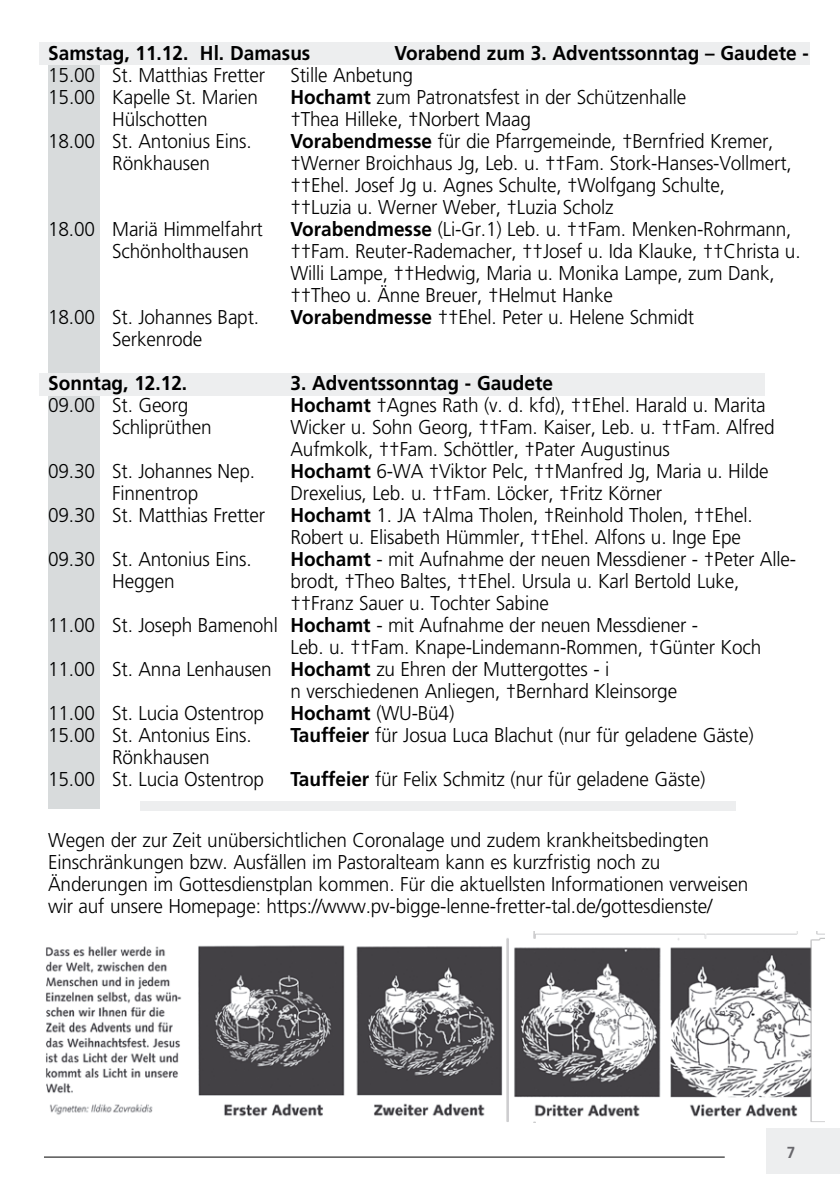
<style>
.page{position:relative;width:840px;height:1191px;background:#fff}
.page>*{position:absolute;margin:0;border:0;box-sizing:border-box;transform-origin:0 0}
.t1{font:300 20px/22px "Frutiger";letter-spacing:-.01em;color:#000;scale:.95 1}
.t2{font:700 20px "Frutiger";color:#000;scale:.95 1}
.t3{font:700 16px "Frutiger";color:#68676c;scale:.95 1}
.s1{font-weight:700}
</style>
<div class="page">
<div style="left:48px;top:47px;width:51px;height:762px;background:#d8dbdc"></div>
<div style="left:765px;top:1128px;width:74px;height:46px;background:#edeeef"></div>
<hr style="left:44px;top:1156px;width:680px;height:1px;background:#000">
<div style="left:40px;top:43px;width:769px;height:22px;background:#edeeef"></div>
<div style="left:140px;top:801px;width:596px;height:10px;background:#edeeef"></div>
<div style="left:40px;top:373px;width:724px;height:23px;background:#edeeef"></div>
<img style="left:46px;top:931px;width:777px;height:191px">
<p class="t2" style="left:48px;top:41px;width:277px">Samstag, 11.12. Hl. Damasus</p>
<p class="t2" style="left:394px;top:41px;width:437px">Vorabend zum 3. Adventssonntag – Gaudete -</p>
<p class="t1" style="left:48px;top:64px;width:229px">15.00 St. Matthias Fretter</p>
<p class="t1" style="left:290px;top:64px;width:130px">Stille Anbetung</p>
<p class="t1" style="left:48px;top:86px;width:222px">15.00 Kapelle St. Marien</p>
<p class="t1" style="left:290px;top:86px;width:418px"><span class="s1">Hochamt</span> zum Patronatsfest in der Schützenhalle</p>
<p class="t1" style="left:112px;top:108px;width:102px">Hülschotten</p>
<p class="t1" style="left:290px;top:108px;width:254px">†Thea Hilleke, †Norbert Maag</p>
<p class="t1" style="left:48px;top:130px;width:216px">18.00 St. Antonius Eins.</p>
<p class="t1" style="left:290px;top:130px;width:509px"><span class="s1">Vorabendmesse</span> für die Pfarrgemeinde, †Bernfried Kremer,</p>
<p class="t1" style="left:112px;top:152px;width:104px">Rönkhausen</p>
<p class="t1" style="left:290px;top:152px;width:529px">†Werner Broichhaus Jg, Leb. u. ††Fam. Stork-Hanses-Vollmert, ††Ehel. Josef Jg u. Agnes Schulte, †Wolfgang Schulte,<br>††Luzia u. Werner Weber, †Luzia Scholz</p>
<p class="t1" style="left:48px;top:218px;width:227px">18.00 Mariä Himmelfahrt</p>
<p class="t1" style="left:290px;top:218px;width:528px"><span class="s1">Vorabendmesse</span> (Li-Gr.1) Leb. u. ††Fam. Menken-Rohrmann,</p>
<p class="t1" style="left:112px;top:240px;width:145px">Schönholthausen</p>
<p class="t1" style="left:290px;top:240px;width:538px">††Fam. Reuter-Rademacher, ††Josef u. Ida Klauke, ††Christa u.<br>Willi Lampe, ††Hedwig, Maria u. Monika Lampe, zum Dank, ††Theo u. Änne Breuer, †Helmut Hanke</p>
<p class="t1" style="left:48px;top:306px;width:223px">18.00 St. Johannes Bapt.</p>
<p class="t1" style="left:290px;top:306px;width:426px"><span class="s1">Vorabendmesse</span> ††Ehel. Peter u. Helene Schmidt</p>
<p class="t1" style="left:112px;top:328px;width:96px">Serkenrode</p>
<p class="t2" style="left:48px;top:371px;width:148px">Sonntag, 12.12.</p>
<p class="t2" style="left:290px;top:371px;width:278px">3. Adventssonntag - Gaudete</p>
<p class="t1" style="left:48px;top:394px;width:149px">09.00 St. Georg</p>
<p class="t1" style="left:290px;top:394px;width:501px"><span class="s1">Hochamt</span> †Agnes Rath (v. d. kfd), ††Ehel. Harald u. Marita</p>
<p class="t1" style="left:112px;top:416px;width:106px">Schliprüthen</p>
<p class="t1" style="left:290px;top:416px;width:511px">Wicker u. Sohn Georg, ††Fam. Kaiser, Leb. u. ††Fam. Alfred<br>Aufmkolk, ††Fam. Schöttler, †Pater Augustinus</p>
<p class="t1" style="left:48px;top:460px;width:219px">09.30 St. Johannes Nep.</p>
<p class="t1" style="left:290px;top:460px;width:504px"><span class="s1">Hochamt</span> 6-WA †Viktor Pelc, ††Manfred Jg, Maria u. Hilde</p>
<p class="t1" style="left:112px;top:482px;width:92px">Finnentrop</p>
<p class="t1" style="left:290px;top:482px;width:392px">Drexelius, Leb. u. ††Fam. Löcker, †Fritz Körner</p>
<p class="t1" style="left:48px;top:504px;width:229px">09.30 St. Matthias Fretter</p>
<p class="t1" style="left:290px;top:504px;width:488px"><span class="s1">Hochamt</span> 1. JA †Alma Tholen, †Reinhold Tholen, ††Ehel.<br>Robert u. Elisabeth Hümmler, ††Ehel. Alfons u. Inge Epe</p>
<p class="t1" style="left:48px;top:548px;width:216px">09.30 St. Antonius Eins.</p>
<p class="t1" style="left:290px;top:548px;width:533px"><span class="s1">Hochamt</span> - mit Aufnahme der neuen Messdiener - †Peter Alle-</p>
<p class="t1" style="left:112px;top:570px;width:67px">Heggen</p>
<p class="t1" style="left:290px;top:570px;width:474px">brodt, †Theo Baltes, ††Ehel. Ursula u. Karl Bertold Luke,</p>
<p class="t1" style="left:290px;top:592px;width:273px">††Franz Sauer u. Tochter Sabine</p>
<p class="t1" style="left:48px;top:614px;width:685px">11.00 St. Joseph Bamenohl <span class="s1">Hochamt</span> - mit Aufnahme der neuen Messdiener -</p>
<p class="t1" style="left:290px;top:636px;width:497px">Leb. u. ††Fam. Knape-Lindemann-Rommen, †Günter Koch</p>
<p class="t1" style="left:48px;top:658px;width:592px">11.00 St. Anna Lenhausen <span class="s1">Hochamt</span> zu Ehren der Muttergottes - i</p>
<p class="t1" style="left:290px;top:680px;width:408px">n verschiedenen Anliegen, †Bernhard Kleinsorge</p>
<p class="t1" style="left:48px;top:702px;width:229px">11.00 St. Lucia Ostentrop</p>
<p class="t1" style="left:290px;top:702px;width:174px"><span class="s1">Hochamt</span> (WU-Bü4)</p>
<p class="t1" style="left:48px;top:724px;width:216px">15.00 St. Antonius Eins.</p>
<p class="t1" style="left:290px;top:724px;width:489px"><span class="s1">Tauffeier</span> für Josua Luca Blachut (nur für geladene Gäste)</p>
<p class="t1" style="left:48px;top:746px;width:229px;text-align:center">Rönkhausen<br>15.00 St. Lucia Ostentrop</p>
<p class="t1" style="left:290px;top:768px;width:438px"><span class="s1">Tauffeier</span> für Felix Schmitz (nur für geladene Gäste)</p>
<p class="t1" style="left:48px;top:828px;width:738px">Wegen der zur Zeit unübersichtlichen Coronalage und zudem krankheitsbedingten Einschränkungen bzw. Ausfällen im Pastoralteam kann es kurzfristig noch zu Änderungen im Gottesdienstplan kommen. Für die aktuellsten Informationen verweisen wir auf unsere Homepage: https://www.pv-bigge-lenne-fretter-tal.de/gottesdienste/</p>
<p class="t3" style="left:786px;top:1143px;width:10px">7</p>
</div>
